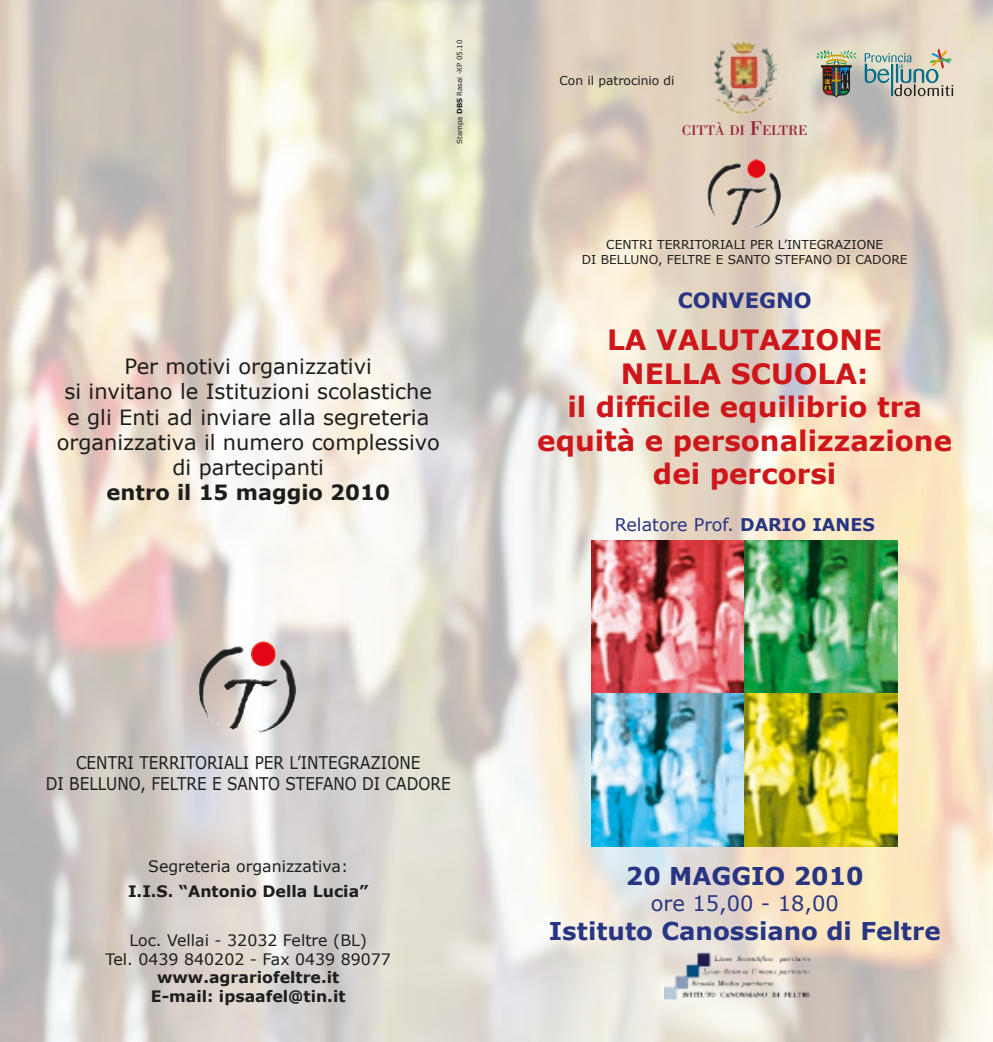
<style>
.page{position:relative;width:993px;height:1042px;background:#fff}
.page>*{position:absolute;margin:0;border:0;box-sizing:border-box;transform-origin:0 0}
.t1{font:700 28px/33.6px "Verdana";color:#cd171a}
.t2{font:700 24.5px "Verdana";color:#283583}
.t3{font:21px/25.2px "Verdana";color:#1d1d1b;text-align:center}
.t4{font:700 21px "Verdana";color:#1d1d1b}
.t5{font:21px "Verdana";color:#283583}
.t6{font:700 21px "Verdana";color:#283583}
.t7{font:17.5px/21px "Verdana";color:#1d1d1b;text-align:center;scale:.87 1}
.t8{font:17.5px "Verdana";color:#283583}
.t9{font:15.75px/18.9px "Verdana";color:#1d1d1b;text-align:center}
.t10{font:700 15.75px/18.9px "Verdana";color:#1d1d1b;text-align:center}
.t11{font:14.35px "Bodoni BT";letter-spacing:-.015em;color:#952738}
.t12{font:12.25px/14.7px "Verdana";color:#1d1d1b;text-align:center}
.t13{font:7px "Verdana";color:#1d1d1b}
.s1{font-weight:700}
.s2{font-size:20.65px}
</style>
<div class="page">
<img style="left:0;top:0;width:992px;height:1042px">
<img style="left:591px;top:541px;width:306px;height:305px">
<img style="left:664px;top:951px;width:160px;height:51px">
<img style="left:746px;top:159px;width:12px;height:19px">
<img style="left:712px;top:40px;width:64px;height:75px">
<img style="left:251px;top:641px;width:15px;height:25px">
<svg style="left:864px;top:48px;width:88px;height:48px;background:#b3bbb0"></svg>
<svg style="left:816px;top:50px;width:40px;height:47px;background:#8c8d78"></svg>
<p class="t13" style="left:455px;top:144px;width:106px;rotate:-90deg">Stampa <span class="s1">DBS</span> Rasai -XP 05.10</p>
<p class="t3" style="left:57px;top:353px;width:384px">Per motivi organizzativi<br>si invitano le Istituzioni scolastiche e gli Enti ad inviare alla segreteria organizzativa il numero complessivo di partecipanti</p>
<p class="t4" style="left:106px;top:479px;width:285px">entro il 15 maggio 2010</p>
<p class="t12" style="left:559px;top:73px;width:117px">Con il patrocinio di</p>
<p class="t11" style="left:681px;top:121px;width:127px">CITTÀ DI <span class="s2">F</span>ELTRE</p>
<p class="t12" style="left:581px;top:237px;width:327px">CENTRI TERRITORIALI PER L’INTEGRAZIONE<br>DI BELLUNO, FELTRE E SANTO STEFANO DI CADORE</p>
<p class="t6" style="left:677px;top:286px;width:135px">CONVEGNO</p>
<h1 class="t1" style="left:620px;top:322px;width:217px;text-indent:-14px">La valutazione nell</h1>
<h1 class="t1" style="left:699px;top:356px;width:170px">a scuola:</h1>
<h1 class="t1" style="left:567px;top:389px;width:356px">il difficile equilibrio tra</h1>
<h1 class="t1" style="left:537px;top:423px;width:416px">equità e personalizzazione</h1>
<h1 class="t1" style="left:652px;top:456px;width:185px">dei percorsi</h1>
<p class="t8" style="left:614px;top:513px;width:260px">Relatore Prof. <span class="s1">DARIO IANES</span></p>
<p class="t7" style="left:46px;top:751px;width:467px">CENTRI TERRITORIALI PER L’INTEGRAZIONE<br>DI BELLUNO, FELTRE E SANTO STEFANO DI CADORE</p>
<p class="t9" style="left:148px;top:856px;width:201px">Segreteria organizzativa:</p>
<p class="t10" style="left:128px;top:881px;width:242px">I.i.s. “Antonio Della Lucia”</p>
<p class="t9" style="left:105px;top:930px;width:287px">Loc. Vellai - 32032 Feltre (BL)<br>Tel. 0439 840202 - Fax 0439 89077</p>
<p class="t10" style="left:151px;top:967px;width:196px">www.agrariofeltre.it<br>E-mail: ipsaafel@tin.it</p>
<p class="t2" style="left:625px;top:861px;width:239px">20 maggio 2010</p>
<p class="t5" style="left:650px;top:889px;width:190px">ore 15,00 - 18,00</p>
<p class="t2" style="left:548px;top:915px;width:393px">Istituto Canossiano di Feltre</p>
</div>
